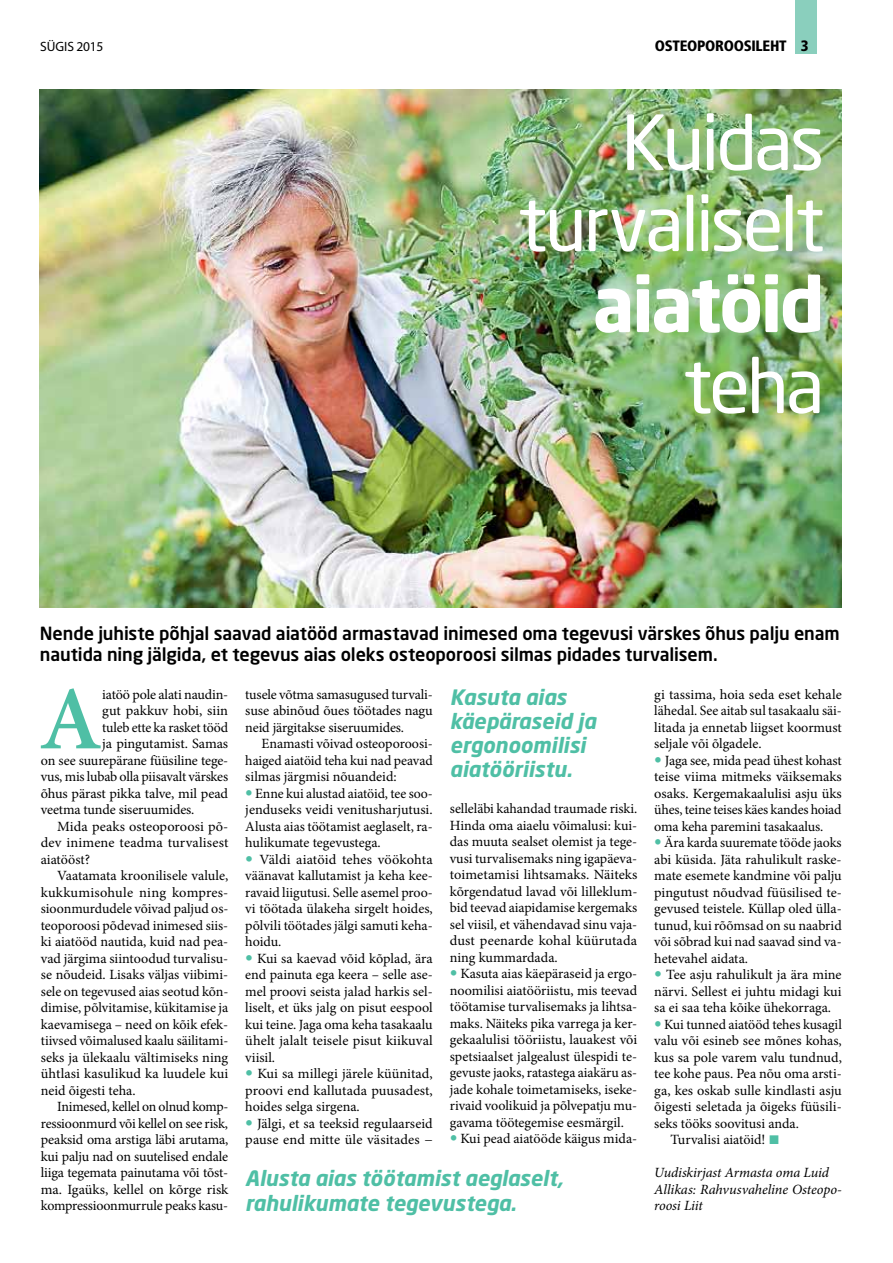
<style>
.page{position:relative;width:893px;height:1263px;background:#fff}
.page>*{position:absolute;margin:0;border:0;box-sizing:border-box;transform-origin:0 0}
.t1{font:600 90.3px "Minion Pro";color:#4fbfa5}
.t2{font:75px/81px "Neo Sans Std";letter-spacing:-.04em;color:#fff;text-align:right}
.t3{font:700 75px "Neo Sans Std";color:#fff}
.t4{font:italic 700 21px/24.2px "Neo Sans Std";color:#4fbfa5}
.t5{font:500 18px/21px "Neo Sans Std";letter-spacing:-.01em;color:#000}
.t6{font:900 condensed 15px "Frutiger LT Pro";letter-spacing:-.02em;color:#000}
.t7{font:14.1px/16.5px "Minion Pro";letter-spacing:-.005em;color:#000;text-align:justify}
.t8{font:italic 14.1px/16.5px "Minion Pro";letter-spacing:-.005em;color:#000}
.t9{font:14.1px "Minion Pro";letter-spacing:.015em;color:#000}
.t10{font:13.5px "Myriad Pro";color:#000}
</style>
<div class="page">
<img style="left:40px;top:89px;width:802px;height:519px">
<div style="left:795px;top:0;width:21px;height:54px;background:#8acfbd"></div>
<p class="t10" style="left:40px;top:38px;width:65px">sügis 2015</p>
<p class="t6" style="left:655px;top:37px;width:155px">OSTEOPOROOSILEHT 3</p>
<h2 class="t2" style="left:518px;top:101px;width:308px">Kuidas turvaliselt</h2>
<h2 class="t3" style="left:592px;top:256px;width:234px">aiatöid</h2>
<h2 class="t2" style="left:683px;top:344px;width:143px">teha</h2>
<p class="t5" style="left:40px;top:622px;width:801px">Nende juhiste põhjal saavad aiatööd armastavad inimesed oma tegevusi värskes õhus palju enam nautida ning jälgida, et tegevus aias oleks osteoporoosi silmas pidades turvalisem.</p>
<h1 class="t1" style="left:39px;top:657px;width:65px">A</h1>
<p class="t7" style="left:102px;top:686px;width:128px">iatöö pole alati naudin-</p>
<p class="t7" style="left:102px;top:703px;width:127px">gut pakkuv hobi, siin</p>
<p class="t7" style="left:102px;top:719px;width:128px">tuleb ette ka rasket tööd</p>
<p class="t7" style="left:102px;top:736px;width:127px">ja pingutamist. Samas</p>
<p class="t7" style="left:41px;top:752px;width:189px">on see suurepärane füüsiline tege-</p>
<p class="t7" style="left:41px;top:769px;width:189px">vus, mis lubab olla piisavalt värskes</p>
<p class="t7" style="left:41px;top:785px;width:189px">õhus pärast pikka talve, mil pead</p>
<p class="t7" style="left:41px;top:802px;width:155px">veetma tunde siseruumides.</p>
<p class="t7" style="left:57px;top:818px;width:173px">Mida peaks osteoporoosi põ-</p>
<p class="t7" style="left:41px;top:835px;width:189px">dev inimene teadma turvalisest</p>
<p class="t7" style="left:41px;top:851px;width:51px">aiatööst?</p>
<p class="t7" style="left:57px;top:868px;width:173px">Vaatamata kroonilisele valule,</p>
<p class="t9" style="left:41px;top:883px;width:189px">kukkumisohule ning kompres-</p>
<p class="t7" style="left:41px;top:901px;width:189px">sioonmurdudele võivad paljud os-</p>
<p class="t7" style="left:41px;top:917px;width:189px">teoporoosi põdevad inimesed siis-</p>
<p class="t7" style="left:41px;top:934px;width:189px">ki aiatööd nautida, kuid nad pea-</p>
<p class="t7" style="left:41px;top:950px;width:189px">vad järgima siintoodud turvalisu-</p>
<p class="t7" style="left:41px;top:967px;width:189px">se nõudeid. Lisaks väljas viibimi-</p>
<p class="t7" style="left:41px;top:983px;width:189px">sele on tegevused aias seotud kõn-</p>
<p class="t7" style="left:41px;top:1000px;width:189px">dimise, põlvitamise, kükitamise ja</p>
<p class="t7" style="left:41px;top:1016px;width:189px">kaevamisega – need on kõik efek-</p>
<p class="t7" style="left:41px;top:1033px;width:189px">tiivsed võimalused kaalu säilitami-</p>
<p class="t7" style="left:41px;top:1049px;width:189px">seks ja ülekaalu vältimiseks ning</p>
<p class="t7" style="left:41px;top:1066px;width:189px">ühtlasi kasulikud ka luudele kui</p>
<p class="t7" style="left:41px;top:1082px;width:96px">neid õigesti teha.</p>
<p class="t7" style="left:57px;top:1099px;width:173px">Inimesed, kellel on olnud komp-</p>
<p class="t7" style="left:41px;top:1115px;width:189px">ressioonmurd või kellel on see risk,</p>
<p class="t7" style="left:41px;top:1132px;width:189px">peaksid oma arstiga läbi arutama,</p>
<p class="t7" style="left:41px;top:1148px;width:189px">kui palju nad on suutelised endale</p>
<p class="t7" style="left:41px;top:1165px;width:189px">liiga tegemata painutama või tõst-</p>
<p class="t7" style="left:41px;top:1181px;width:189px">ma. Igaüks, kellel on kõrge risk</p>
<p class="t7" style="left:41px;top:1198px;width:189px">kompressioonmurrule peaks kasu-</p>
<p class="t7" style="left:245px;top:686px;width:189px">tusele võtma samasugused turvali&shy;suse abinõud õues töötades nagu neid järgitakse siseruumides.</p>
<p class="t7" style="left:245px;top:736px;width:189px;text-indent:16px">Enamasti võivad osteoporoosi&shy;haiged aiatöid teha kui nad peavad silmas järgmisi nõuandeid:</p>
<p class="t7" style="left:245px;top:785px;width:189px;text-indent:10px">Enne kui alustad aiatöid, tee soo&shy;jenduseks veidi venitusharjutusi.<br>Alusta aias töötamist aeglaselt, ra&shy;hulikumate tegevustega.</p>
<p class="t7" style="left:245px;top:851px;width:189px;text-indent:14px">Väldi aiatöid tehes vöökohta väänavat kallutamist ja keha kee&shy;ravaid liigutusi. Selle asemel proo&shy;vi töötada ülakeha sirgelt hoides, põlvili töötades jälgi samuti keha&shy;hoidu.</p>
<p class="t7" style="left:245px;top:950px;width:189px;text-indent:12px">Kui sa kaevad võid kõplad, ära end painuta ega keera – selle ase&shy;mel proovi seista jalad harkis sel&shy;liselt, et üks jalg on pisut eespool kui teine. Jaga oma keha tasakaalu ühelt jalalt teisele pisut kiikuval viisil.</p>
<p class="t7" style="left:245px;top:1066px;width:189px;text-indent:12px">Kui sa millegi järele küünitad, proovi end kallutada puusadest, hoides selga sirgena.</p>
<p class="t7" style="left:245px;top:1115px;width:189px;text-align:right">Jälgi, et sa teeksid regulaarseid pause end mitte üle väsitades −</p>
<h3 class="t4" style="left:450px;top:684px;width:148px">Kasuta aias käepäraseid ja ergonoomilisi aiatööriistu.</h3>
<p class="t7" style="left:450px;top:801px;width:189px">selleläbi kahandad traumade riski.<br>Hinda oma aiaelu võimalusi: kui&shy;das muuta sealset olemist ja tege&shy;vusi turvalisemaks ning igapäeva&shy;toimetamisi lihtsamaks. Näiteks kõrgendatud lavad või lilleklum&shy;bid teevad aiapidamise kergemaks sel viisil, et vähendavad sinu vaja&shy;dust peenarde kohal küürutada ning kummardada.</p>
<p class="t7" style="left:460px;top:966px;width:178px">Kasuta aias käepäraseid ja ergo-</p>
<p class="t7" style="left:450px;top:982px;width:189px">noomilisi aiatööriistu, mis teevad</p>
<p class="t7" style="left:450px;top:999px;width:189px">töötamise turvalisemaks ja lihtsa-</p>
<p class="t7" style="left:450px;top:1015px;width:189px">maks. Näiteks pika varrega ja ker-</p>
<p class="t7" style="left:450px;top:1032px;width:189px">gekaalulisi tööriistu, lauakest või</p>
<p class="t7" style="left:450px;top:1048px;width:189px">spetsiaalset jalgealust ülespidi te-</p>
<p class="t7" style="left:450px;top:1065px;width:189px">gevuste jaoks, ratastega aiakäru as-</p>
<p class="t7" style="left:450px;top:1081px;width:189px">jade kohale toimetamiseks, iseke-</p>
<p class="t7" style="left:450px;top:1098px;width:189px">rivaid voolikuid ja põlvepatju mu-</p>
<p class="t7" style="left:450px;top:1114px;width:176px">gavama töötegemise eesmärgil.</p>
<p class="t7" style="left:460px;top:1131px;width:178px">Kui pead aiatööde käigus mida-</p>
<h3 class="t4" style="left:245px;top:1166px;width:319px">Alusta aias töötamist aeglaselt, rahulikumate tegevustega.</h3>
<p class="t7" style="left:654px;top:686px;width:189px">gi tassima, hoia seda eset kehale lähedal. See aitab sul tasakaalu säi&shy;litada ja ennetab liigset koormust seljale või õlgadele.</p>
<p class="t7" style="left:654px;top:752px;width:189px;text-indent:11px">Jaga see, mida pead ühest kohast teise viima mitmeks väiksemaks osaks. Kergemakaalulisi asju üks ühes, teine teises käes kandes hoiad oma keha paremini tasakaalus.</p>
<p class="t7" style="left:654px;top:835px;width:189px;text-indent:10px">Ära karda suuremate tööde jaoks abi küsida. Jäta rahulikult raske&shy;mate esemete kandmine või palju pingutust nõudvad füüsilised te&shy;gevused teistele. Küllap oled ülla&shy;tunud, kui rõõmsad on su naabrid või sõbrad kui nad saavad sind va&shy;hetevahel aidata.</p>
<p class="t7" style="left:666px;top:967px;width:177px">Tee asju rahulikult ja ära mine</p>
<p class="t7" style="left:654px;top:983px;width:189px">närvi. Sellest ei juhtu midagi kui</p>
<p class="t7" style="left:654px;top:1000px;width:178px">sa ei saa teha kõike ühekorraga.</p>
<p class="t7" style="left:664px;top:1016px;width:179px">Kui tunned aiatööd tehes kusagil</p>
<p class="t7" style="left:654px;top:1033px;width:189px">valu või esineb see mõnes kohas,</p>
<p class="t7" style="left:654px;top:1049px;width:189px">kus sa pole varem valu tundnud,</p>
<p class="t7" style="left:654px;top:1066px;width:189px">tee kohe paus. Pea nõu oma arsti-</p>
<p class="t7" style="left:654px;top:1082px;width:189px">ga, kes oskab sulle kindlasti asju</p>
<p class="t7" style="left:654px;top:1099px;width:189px">õigesti seletada ja õigeks füüsili-</p>
<p class="t7" style="left:654px;top:1115px;width:146px">seks tööks soovitusi anda.</p>
<p class="t7" style="left:671px;top:1132px;width:96px">Turvalisi aiatöid!</p>
<p class="t8" style="left:654px;top:1164px;width:189px">Uudiskirjast Armasta oma Luid<br>Allikas: Rahvusvaheline Osteopo&shy;roosi Liit</p>
</div>
